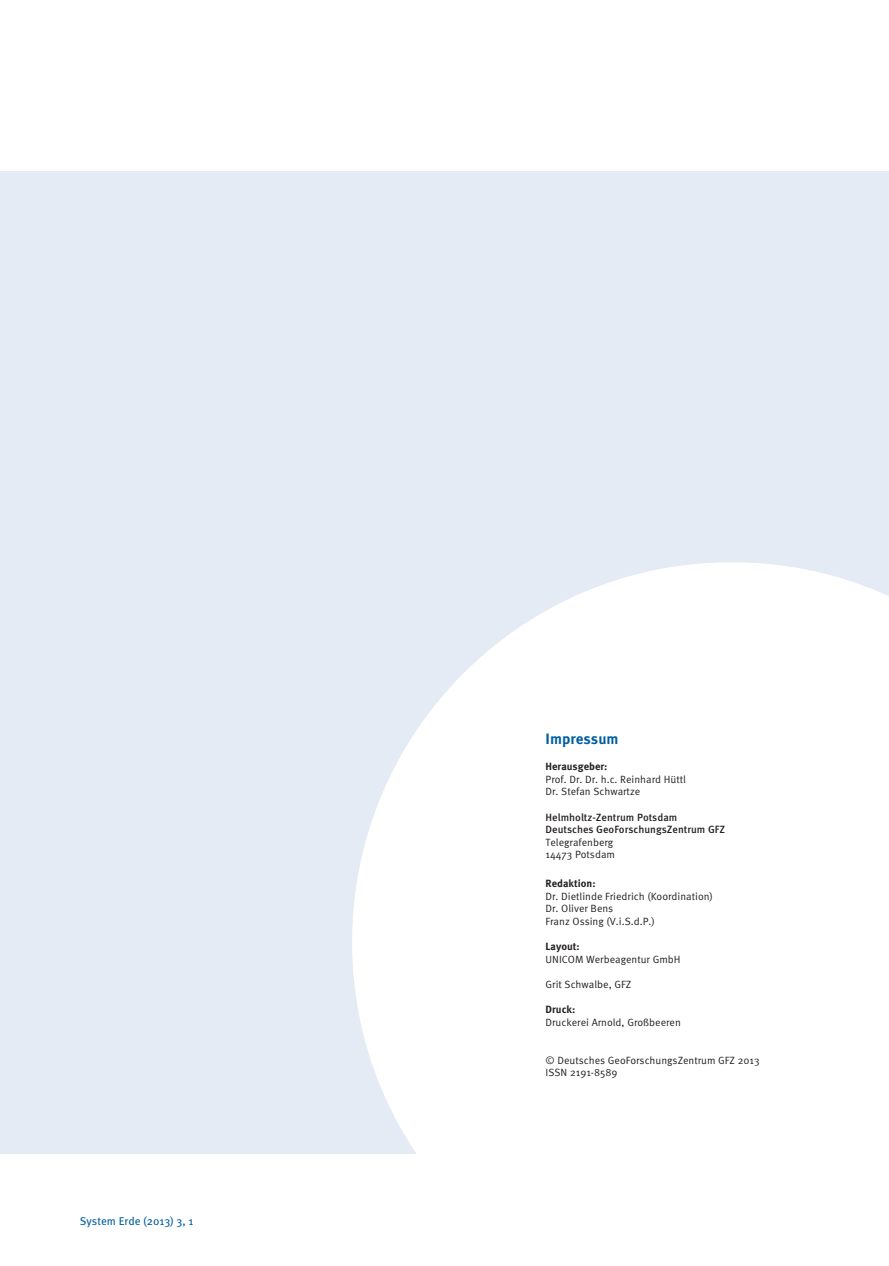
<style>
.page{position:relative;width:889px;height:1266px;background:#fff}
.page>*{position:absolute;margin:0;border:0;box-sizing:border-box;transform-origin:0 0}
.t1{font:700 15px "Meta Pro";color:#005f9f}
.t2{font:11.25px "Meta Pro";color:#005f9f}
.t3{font:10.5px/12.6px "Meta Pro";color:#231f20}
.t4{font:500 10.5px/12.6px "Meta Pro";color:#231f20}
.t5{font:700 10.5px "Meta Pro";color:#231f20}
</style>
<div class="page">
<div style="left:0;top:171px;width:889px;height:982px;background:#e5ebf4"></div>
<svg style="left:352px;top:562px;width:537px;height:592px;background:#fbfcfd"></svg>
<p class="t2" style="left:80px;top:1214px;width:115px">System Erde (2013) 3, 1</p>
<h1 class="t1" style="left:546px;top:729px;width:74px">Impressum</h1>
<p class="t5" style="left:546px;top:759px;width:63px">Herausgeber:</p>
<p class="t3" style="left:546px;top:772px;width:142px">Prof. Dr. Dr. h.c. Reinhard Hüttl<br>Dr. Stefan Schwartze</p>
<p class="t4" style="left:546px;top:810px;width:181px">Helmholtz-Zentrum Potsdam<br>Deutsches GeoForschungsZentrum GFZ</p>
<p class="t3" style="left:546px;top:835px;width:71px">Telegrafenberg<br>14473 Potsdam</p>
<p class="t5" style="left:546px;top:876px;width:51px">Redaktion:</p>
<p class="t3" style="left:546px;top:889px;width:169px">Dr. Dietlinde Friedrich (Koordination)<br>Dr. Oliver Bens<br>Franz Ossing (V.i.S.d.P.)</p>
<p class="t5" style="left:546px;top:939px;width:36px">Layout:</p>
<p class="t3" style="left:546px;top:952px;width:137px">UNICOM Werbeagentur GmbH</p>
<p class="t3" style="left:546px;top:978px;width:87px">Grit Schwalbe, GFZ</p>
<p class="t5" style="left:546px;top:1002px;width:31px">Druck:</p>
<p class="t3" style="left:546px;top:1015px;width:137px">Druckerei Arnold, Großbeeren</p>
<p class="t3" style="left:546px;top:1053px;width:215px">© Deutsches GeoForschungsZentrum GFZ 2013<br>ISSN 2191-8589</p>
</div>
